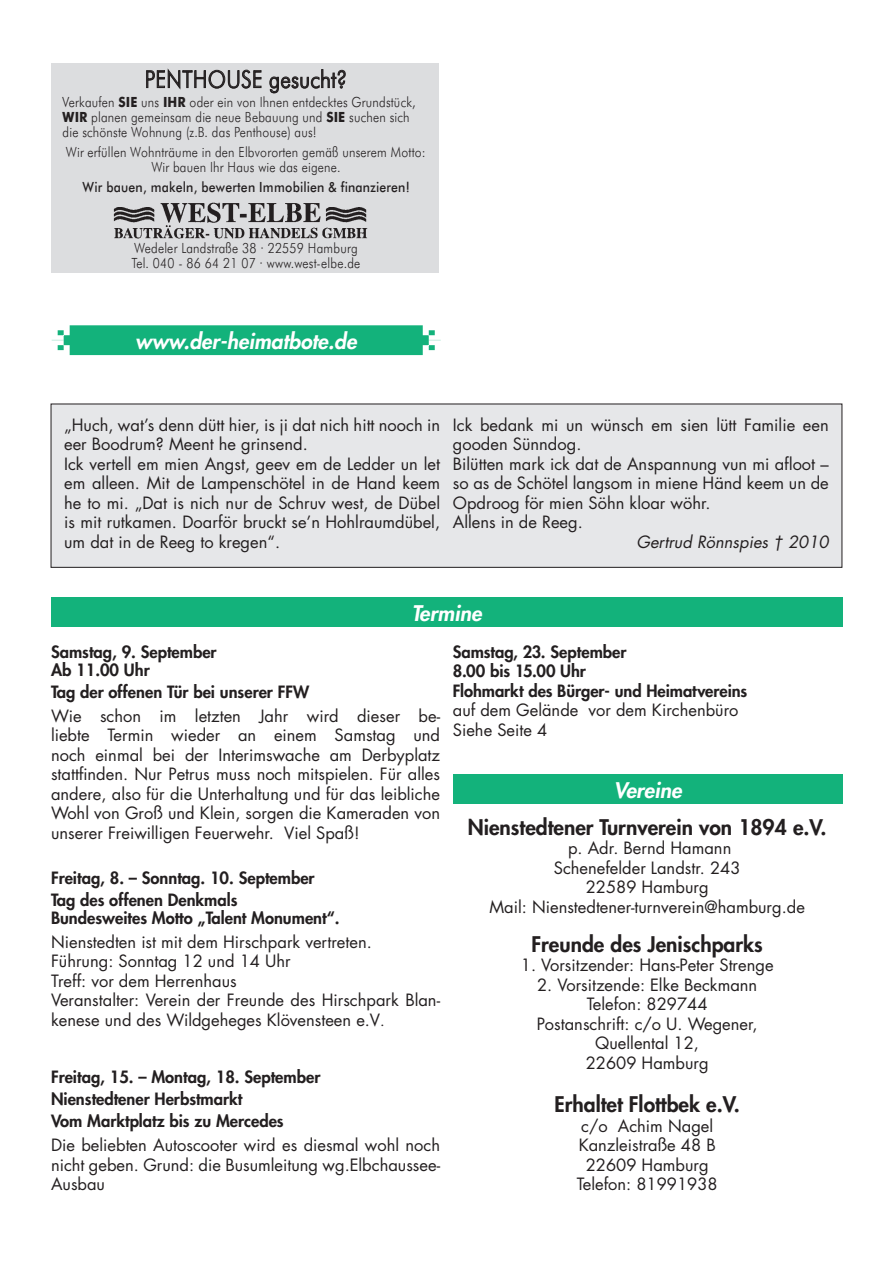
<style>
.page{position:relative;width:893px;height:1263px;background:#fff}
.page>*{position:absolute;margin:0;border:0;box-sizing:border-box;transform-origin:0 0}
.t1{font:23.7px "TT14907 O00";color:#231f20;scale:.9 1}
.t2{font:800 21px "Futura Std";color:#231f20}
.t3{font:italic 800 21px "Futura Std";color:#fff}
.t4{font:16.5px/19.5px "Futura Std";color:#231f20}
.t5{font:800 16.5px/22.2px "Futura Std";color:#231f20}
.t6{font:italic 16.5px "Futura Std";color:#231f20}
.t7{font:14.1px/14.9px "TT14907 O00";color:#231f20;scale:.9 1}
.t8{font:14.1px "TT14909 O00";color:#231f20;scale:.9 1}
.s1{font-family:"TT14908 O00"}
.s2{font-size:15px}
</style>
<div class="page">
<div style="left:51px;top:63px;width:388px;height:209px;background:#dcdddf"></div>
<img style="left:113px;top:202px;width:255px;height:37px">
<svg style="left:52px;top:325px;width:389px;height:30px;background:#26b885"></svg>
<div style="left:51px;top:597px;width:791px;height:30px;background:#13b27b"></div>
<div style="left:453px;top:774px;width:389px;height:30px;background:#13b27b"></div>
<div style="left:51px;top:404px;width:791px;height:163px;background:#e6e7e9"></div>
<div style="left:51px;top:404px;width:791px;height:164px;border:1px solid #231f20"></div>
<h1 class="t1" style="left:145px;top:66px;width:227px">PENTHOUSE gesucht?</h1>
<p class="t7" style="left:63px;top:95px;width:394px">Verkaufen <span class="s1">SIE</span> uns <span class="s1">IHR</span> oder ein von Ihnen entdecktes Grundstück,<br><span class="s1">WIR</span> planen gemeinsam die neue Bebauung und <span class="s1">SIE</span> suchen sich die schönste Wohnung (z.B. das Penthouse) aus!</p>
<p class="t7" style="left:66px;top:144px;width:401px;line-height:15.6px;text-align:center">Wir erfüllen Wohnträume in den Elbvororten gemäß unserem Motto:<br>Wir bauen Ihr Haus wie das eigene.</p>
<p class="t8" style="left:83px;top:179px;width:365px">Wir bauen, makeln, bewerten Immobilien &amp; finanzieren!</p>
<p class="t7" style="left:132px;top:240px;width:256px;line-height:15.6px">Wedeler Landstraße 38 · 22559 Hamburg<br>Tel. 040 - 86 64 21 07 · www.west-elbe.de</p>
<p class="t3" style="left:135px;top:328px;width:223px">www.der-heimatbote.de</p>
<p class="t4" style="left:64px;top:415px;width:377px">„Huch, wat’s denn dütt hier, is ji dat nich hitt nooch in eer Boodrum? Meent he grinsend.<br>Ick vertell em mien Angst, geev em de Ledder un let em alleen. Mit de Lampenschötel in de Hand keem he to mi. „Dat is nich nur de Schruv west, de Dübel is mit rutkamen. Doarför bruckt se’n Hohlraumdübel, um dat in de Reeg to kregen“.</p>
<p class="t4" style="left:453px;top:415px;width:377px">Ick bedank mi un wünsch em sien lütt Familie een gooden Sünndog.<br>Bilütten mark ick dat de Anspannung vun mi afloot – so as de Schötel langsom in miene Händ keem un de Opdroog för mien Söhn kloar wöhr.<br>Allens in de Reeg.</p>
<p class="t6" style="left:636px;top:531px;width:194px">Gertrud Rönnspies † 2010</p>
<p class="t3" style="left:412px;top:600px;width:71px">Termine</p>
<p class="t5" style="left:51px;top:643px;width:167px;line-height:18px">Samstag, 9. September<br>Ab 11.00 Uhr</p>
<p class="t5" style="left:51px;top:681px;width:260px">Tag der offenen Tür bei unserer FFW</p>
<p class="t4" style="left:51px;top:706px;width:391px;text-align:justify">Wie schon im letzten Jahr wird dieser be&shy;liebte Termin wieder an einem Samstag und noch einmal bei der Interimswache am Derbyplatz stattfinden. Nur Petrus muss noch mitspielen. Für alles andere, also für die Unterhaltung und für das leibliche Wohl von Groß und Klein, sorgen die Kameraden von unserer Freiwilligen Feuerwehr. Viel Spaß!</p>
<p class="t5" style="left:51px;top:867px;width:265px">Freitag, 8. – Sonntag. 10. September<br>Tag des offenen Denkmals</p>
<p class="t5" style="left:51px;top:907px;width:290px">Bundesweites Motto „Talent Monument“.</p>
<p class="t4" style="left:51px;top:932px;width:391px">Nienstedten ist mit dem Hirschpark vertreten.<br>Führung: Sonntag 12 und 14 Uhr<br>Treff: vor dem Herrenhaus<br>Veranstalter: Verein der Freunde des Hirschpark Blan&shy;kenese und des Wildgeheges Klövensteen e.V<span class="s2">.</span></p>
<p class="t5" style="left:51px;top:1066px;width:271px">Freitag, 15. – Montag, 18. September<br>Nienstedtener Herbstmarkt<br>Vom Marktplatz bis zu Mercedes</p>
<p class="t4" style="left:51px;top:1135px;width:391px;text-align:justify">Die beliebten Autoscooter wird es diesmal wohl noch nicht geben. Grund: die Busumleitung wg.Elbchaussee-Ausbau</p>
<p class="t5" style="left:453px;top:642px;width:296px;line-height:19.5px">Samstag, 23. September<br>8.00 bis 15.00 Uhr<br>Flohmarkt des Bürger- und Heimatvereins</p>
<p class="t4" style="left:453px;top:701px;width:287px">auf dem Gelände vor dem Kirchenbüro<br>Siehe Seite 4</p>
<p class="t3" style="left:614px;top:776px;width:69px">Vereine</p>
<p class="t2" style="left:468px;top:814px;width:360px">Nienstedtener Turnverein von 1894 e.V.</p>
<p class="t4" style="left:489px;top:839px;width:317px;text-align:center">p. Adr. Bernd Hamann<br>Schenefelder Landstr. 243<br>22589 Hamburg<br>Mail: Nienstedtener-turnverein@hamburg.de</p>
<p class="t2" style="left:532px;top:931px;width:233px">Freunde des Jenischparks</p>
<p class="t4" style="left:521px;top:956px;width:254px">1. Vorsitzender: Hans-Peter Strenge</p>
<p class="t4" style="left:537px;top:975px;width:223px;text-align:center">2. Vorsitzende: Elke Beckmann<br>Telefon: 829744<br>Postanschrift: c/o U. Wegener,<br>Quellental 12,<br>22609 Hamburg</p>
<p class="t2" style="left:555px;top:1091px;width:187px">Erhaltet Flottbek e.V.</p>
<p class="t4" style="left:577px;top:1116px;width:142px;text-align:center">c/o Achim Nagel<br>Kanzleistraße 48 B<br>22609 Hamburg<br>Telefon: 81991938</p>
</div>
